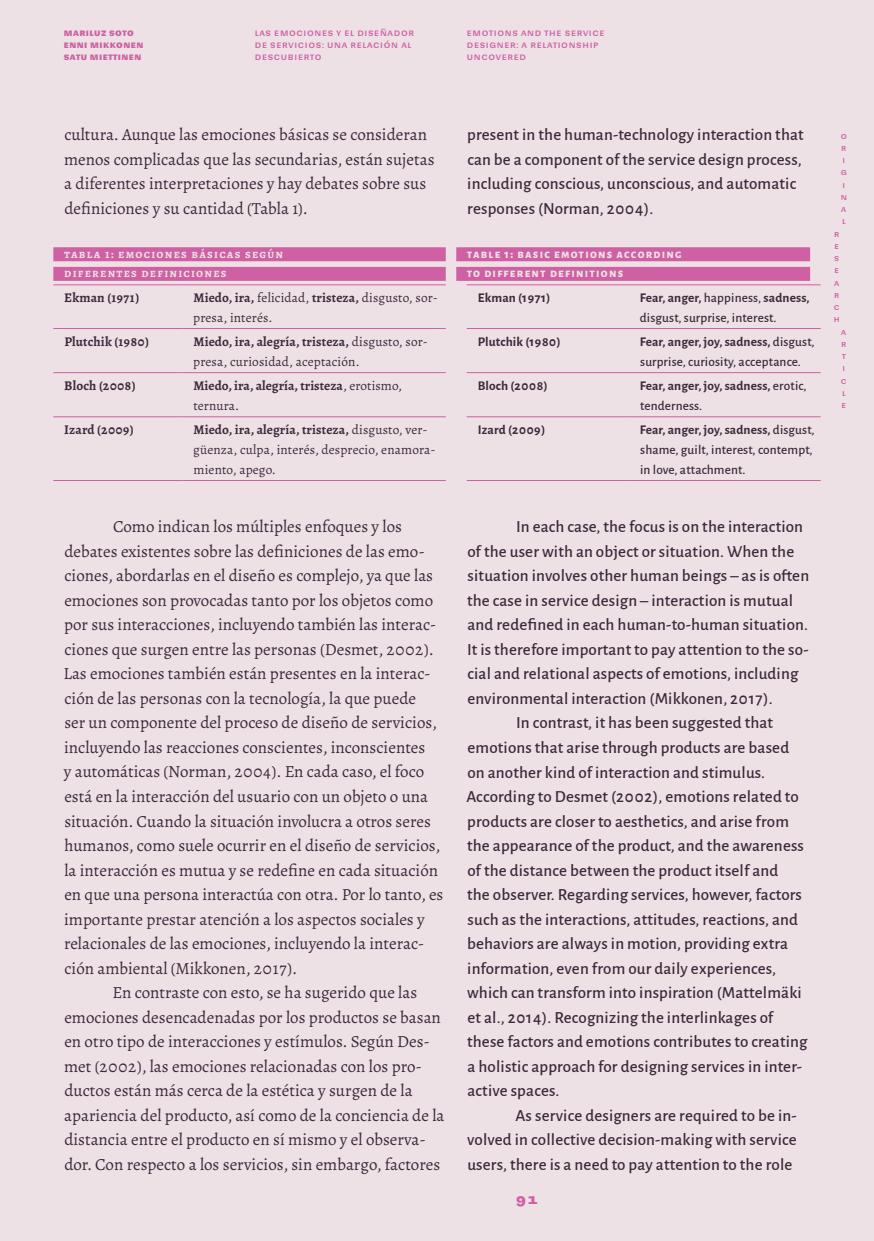
<style>
.page{position:relative;width:874px;height:1241px;background:#fff}
.page>*{position:absolute;margin:0;border:0;box-sizing:border-box;transform-origin:0 0}
.Texto_con_sangría{font:16.97px/24.5px "Alegreya Regular 2";color:#3c2a3c}
.Text_indented{font:500 16.97px/24.5px "Alegreya Sans";letter-spacing:.01em;color:#3c2a3c}
.t1{font:700 14px "Sudamerican Grotesk";color:#ce60a3}
.tabla{font:13.3px/19.6px "Alegreya Regular 2";letter-spacing:.01em;color:#3c2a3c}
.Table{font:500 13.3px/19.6px "Alegreya Sans";letter-spacing:.01em;color:#3c2a3c}
.Table-2{font:700 13.3px/19.6px "Alegreya Sans";letter-spacing:.01em;color:#3c2a3c}
.tabla-2{font:13.3px "Alegreya Bold 2";letter-spacing:.01em;color:#3c2a3c}
.tabla-3{font:700 13.3px/19.6px "Alegreya";letter-spacing:.005em;color:#3c2a3c}
.Title_table{font:800 12.25px "Alegreya Sans";letter-spacing:.1em;color:#ede1e5}
.titulo_tabla{font:12.25px "Alegreya Bold 2";letter-spacing:.16em;color:#ede1e5}
.t2{font:9.62px "Sudamerican Grotesk Regular 2";letter-spacing:.07em;color:#ce60a3}
.t3{font:9.62px/12.2px "Sudamerican Grotesk Bold 2";letter-spacing:.05em;color:#ce60a3}
.t4{font:8.75px/12.2px "Sudamerican Grotesk Regular 2";color:#ce60a3}
.s1{font-family:"Alegreya"}
.s2{font-family:"Alegreya";font-weight:700}
.s3{font-family:"Alegreya Regular 2";font-weight:400}
.s4{font-weight:700}
.s5{font-weight:500}
.s6{font-family:"Alegreya Sans Medium 2";font-weight:400}
</style>
<div class="page">
<div style="left:0;top:0;width:873px;height:1240px;background:#ede1e5"></div>
<div style="left:53px;top:247px;width:392px;height:14px;background:#ce60a3"></div>
<div style="left:53px;top:267px;width:392px;height:14px;background:#ce60a3"></div>
<hr style="left:53px;top:416px;width:129px;height:1px;background:#ce60a3">
<hr style="left:182px;top:416px;width:263px;height:1px;background:#ce60a3">
<hr style="left:53px;top:480px;width:129px;height:1px;background:#ce60a3">
<hr style="left:182px;top:480px;width:263px;height:1px;background:#ce60a3">
<hr style="left:53px;top:328px;width:129px;height:1px;background:#ce60a3">
<hr style="left:53px;top:372px;width:129px;height:1px;background:#ce60a3">
<hr style="left:53px;top:284px;width:129px;height:1px;background:#ce60a3">
<hr style="left:182px;top:284px;width:263px;height:1px;background:#ce60a3">
<hr style="left:182px;top:328px;width:263px;height:1px;background:#ce60a3">
<hr style="left:182px;top:372px;width:263px;height:1px;background:#ce60a3">
<div style="left:456px;top:247px;width:353px;height:14px;background:#ce60a3"></div>
<div style="left:456px;top:267px;width:353px;height:14px;background:#ce60a3"></div>
<hr style="left:466px;top:284px;width:162px;height:1px;background:#ce60a3">
<hr style="left:628px;top:284px;width:192px;height:1px;background:#ce60a3">
<hr style="left:466px;top:328px;width:162px;height:1px;background:#ce60a3">
<hr style="left:628px;top:328px;width:192px;height:1px;background:#ce60a3">
<hr style="left:466px;top:372px;width:162px;height:1px;background:#ce60a3">
<hr style="left:628px;top:372px;width:192px;height:1px;background:#ce60a3">
<hr style="left:466px;top:416px;width:162px;height:1px;background:#ce60a3">
<hr style="left:628px;top:416px;width:192px;height:1px;background:#ce60a3">
<hr style="left:466px;top:480px;width:162px;height:1px;background:#ce60a3">
<hr style="left:628px;top:480px;width:192px;height:1px;background:#ce60a3">
<p class="t3" style="left:64px;top:26px;width:81px">MARILUZ SOTO<br>ENNI MIKKONEN<br>SATU MIETTINEN</p>
<p class="t2" style="left:255px;top:25px;width:42px">LAS EMOCIONES</p>
<p class="t2" style="left:336px;top:25px;width:72px">Y EL DISE ÑADOR</p>
<p class="t2" style="left:255px;top:37px;width:23px">DE SER</p>
<p class="t2" style="left:288px;top:37px;width:12px">VICIOS</p>
<p class="t2" style="left:322px;top:37px;width:35px">: UNA RELACI</p>
<p class="t2" style="left:383px;top:37px;width:24px">ÓN AL</p>
<p class="t2" style="left:255px;top:49px;width:14px">DESC</p>
<p class="t2" style="left:281px;top:49px;width:20px">UBIERTO</p>
<p class="t2" style="left:466px;top:25px;width:22px">EMOTIONS</p>
<p class="t2" style="left:521px;top:25px;width:31px">AN D THE</p>
<p class="t2" style="left:564px;top:25px;width:30px">SERVICE</p>
<p class="t2" style="left:466px;top:37px;width:8px">DESIGNER</p>
<p class="t2" style="left:516px;top:37px;width:27px">: A RELATIONSHI</p>
<p class="t2" style="left:593px;top:37px;width:7px">P</p>
<p class="t2" style="left:466px;top:49px;width:8px">UNCO</p>
<p class="t2" style="left:495px;top:49px;width:13px">VERE</p>
<p class="t2" style="left:519px;top:49px;width:8px">D</p>
<p class="Texto_con_sangría" style="left:64px;top:122px;width:372px">cultura. Aunque las emociones básicas se consideran menos complicadas que las secundarias, están sujetas a diferentes interpretaciones y hay debates sobre sus <span class="s1">definiciones y su cantidad (Tabla 1).</span></p>
<p class="titulo_tabla" style="left:64px;top:245px;width:220px">Tabla 1: Emociones básicas según</p>
<p class="titulo_tabla" style="left:64px;top:265px;width:164px">diferentes definiciones</p>
<p class="tabla-2" style="left:64px;top:288px;width:76px">Ekman (1971)</p>
<p class="tabla" style="left:193px;top:287px;width:246px"><span class="s2">Miedo, ira,</span> felicidad, <span class="s2">tristeza,</span> disgusto, sor&shy;presa, interés.</p>
<p class="tabla-2" style="left:64px;top:332px;width:86px">Plutchik (1980)</p>
<p class="tabla" style="left:193px;top:332px;width:236px"><span class="s2">Miedo, ira, alegría, tristeza,</span> disgusto, sor&shy;presa, curiosidad, aceptación.</p>
<p class="tabla-2" style="left:64px;top:376px;width:73px">Bloch (2008)</p>
<p class="tabla-3" style="left:193px;top:375px;width:210px">Miedo, ira, alegría, tristeza<span class="s3">, erotismo, ternura.</span></p>
<p class="tabla-2" style="left:64px;top:420px;width:71px">Izard (2009)</p>
<p class="tabla" style="left:193px;top:420px;width:244px"><span class="s2">Miedo, ira, alegría, tristeza,</span> disgusto, ver&shy;güenza, culpa, interés, desprecio, enamora&shy;miento, apego.</p>
<p class="Texto_con_sangría" style="left:63px;top:514px;width:381px;text-indent:50px">Como indican los múltiples enfoques y los <span class="s1">debates existentes sobre las definiciones de las emo&shy;</span>ciones, abordarlas en el diseño es complejo, ya que las emociones son provocadas tanto por los objetos como por sus interacciones, incluyendo también las interac&shy;ciones que surgen entre las personas (Desmet, 2002).<br>Las emociones también están presentes en la interac&shy;ción de las personas con la tecnología, la que puede<br>ser un componente del proceso de diseño de servicios, incluyendo las reacciones conscientes, inconscientes<br>y automáticas (Norman, 2004). En cada caso, el foco está en la interacción del usuario con un objeto o una situación. Cuando la situación involucra a otros seres humanos, como suele ocurrir en el diseño de servicios, <span class="s1">la interacción es mutua y se redefine en cada situación </span>en que una persona interactúa con otra. Por lo tanto, es importante prestar atención a los aspectos sociales y relacionales de las emociones, incluyendo la interac&shy;ción ambiental (Mikkonen, 2017).</p>
<p class="Texto_con_sangría" style="left:64px;top:979px;width:381px;text-indent:48px">En contraste con esto, se ha sugerido que las emociones desencadenadas por los productos se basan en otro tipo de interacciones y estímulos. Según Des&shy;met (2002), las emociones relacionadas con los pro&shy;ductos están más cerca de la estética y surgen de la apariencia del producto, así como de la conciencia de la distancia entre el producto en sí mismo y el observa&shy;dor. Con respecto a los servicios, sin embargo, factores</p>
<p class="Text_indented" style="left:467px;top:121px;width:338px">present in the human-technology interaction that can be a component of the service design process, including conscious, unconscious, and automatic responses (Norman, 2004).</p>
<p class="Title_table" style="left:466px;top:244px;width:216px">Table 1: basic emotions according</p>
<p class="Title_table" style="left:466px;top:264px;width:158px">to different defi nitions</p>
<p class="Table-2" style="left:477px;top:287px;width:74px">Ekman (1971)</p>
<p class="Table" style="left:639px;top:287px;width:171px"><span class="s4">Fear, anger,</span> happiness, <span class="s4">sadness, </span>disgust, surprise, interest.</p>
<p class="Table-2" style="left:477px;top:331px;width:85px">Plutchik (1980)</p>
<p class="Table" style="left:639px;top:331px;width:176px"><span class="s4">Fear, anger, joy, sadness,</span> disgust, surprise, curiosity, acceptance.</p>
<p class="Table-2" style="left:477px;top:375px;width:72px">Bloch (2008)</p>
<p class="Table-2" style="left:639px;top:375px;width:168px">Fear, anger, joy, sadness, <span class="s5">erotic, tenderness.</span></p>
<p class="Table-2" style="left:477px;top:419px;width:69px">Izard (2009)</p>
<p class="Table" style="left:639px;top:419px;width:176px"><span class="s4">Fear, anger, joy, sadness,</span> disgust, shame, guilt, interest, contempt, in love, attachment.</p>
<p class="Text_indented" style="left:467px;top:513px;width:343px;text-indent:49px">In each case, the focus is on the interaction of the user with an object or situation. When the <span class="s6">situation involves other human beings ‒ as is often the case in service design ‒ interaction is mutual and redefined in each human-to-human situation.<br></span>It is therefore important to pay attention to the so&shy;cial and relational aspects of emotions, including environmental interaction (Mikkonen, 2017).</p>
<p class="Text_indented" style="left:466px;top:709px;width:342px;text-indent:50px">In contrast, it has been suggested that emotions that arise through products are based on another kind of interaction and stimulus.<br>According to Desmet (2002), emotions related to products are closer to aesthetics, and arise from the appearance of the product, and the awareness of the distance between the product itself and<br>the observer. Regarding services, however, factors such as the interactions, attitudes, reactions, and behaviors are always in motion, providing extra information, even from our daily experiences, which can transform into inspiration (Mattelmäki et al., 2014). Recognizing the interlinkages of these factors and emotions contributes to creating a holistic approach for designing services in inter&shy;active spaces.</p>
<p class="Text_indented" style="left:467px;top:1101px;width:331px;text-align:justify;text-indent:48px">As service designers are required to be in&shy;volved in collective decision-making with service users, there is a need to pay attention to the role</p>
<p class="t1" style="left:515px;top:1187px;width:24px">91</p>
<p class="t4" style="left:840px;top:129px;width:8px">O<br>R<br>I<br>G<br>I<br>N<br>A<br>L</p>
<p class="t4" style="left:833px;top:227px;width:7px;text-align:justify">R E S E A R C H</p>
<p class="t4" style="left:840px;top:325px;width:7px">A<br>R<br>T<br>I<br>C<br>L<br>E</p>
</div>
